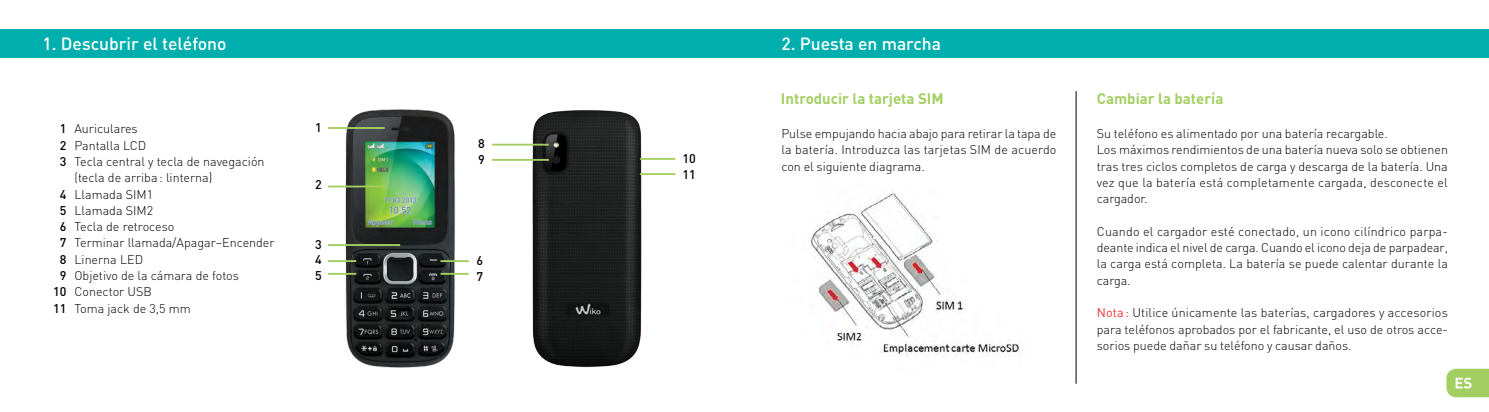
<style>
.page{position:relative;width:1489px;height:412px;background:#fff}
.page>*{position:absolute;margin:0;border:0;box-sizing:border-box;transform-origin:0 0}
.t1{font:500 17.5px "DIN";color:#fff}
.t2{font:700 15px "DIN";color:#a3cf62}
.t3{font:300 12.5px/16.2px "DIN";color:#000;text-align:justify}
.t4{font:500 12.5px/16.2px "DIN";color:#000}
.s1{font-weight:400;color:#ee3134}
</style>
<div class="page">
<div style="left:0;top:29px;width:769px;height:28px;background:#00afad"></div>
<img style="left:497px;top:110px;width:173px;height:258px">
<img style="left:336px;top:109px;width:128px;height:259px">
<hr style="left:328px;top:127px;width:56px;height:2px;background:#a3cf62">
<hr style="left:492px;top:143px;width:57px;height:2px;background:#a3cf62">
<hr style="left:640px;top:158px;width:35px;height:1px;background:#a3cf62">
<hr style="left:492px;top:159px;width:57px;height:1px;background:#a3cf62">
<hr style="left:640px;top:173px;width:35px;height:2px;background:#a3cf62">
<svg style="left:328px;top:260px;width:28px;height:1px"></svg>
<svg style="left:440px;top:260px;width:29px;height:1px"></svg>
<hr style="left:328px;top:272px;width:28px;height:2px;background:#a3cf62">
<hr style="left:440px;top:272px;width:29px;height:2px;background:#a3cf62">
<hr style="left:328px;top:244px;width:72px;height:1px;background:#a3cf62">
<hr style="left:328px;top:185px;width:56px;height:2px;background:#a3cf62">
<div style="left:723px;top:29px;width:765px;height:28px;background:#00afad"></div>
<hr style="left:1075px;top:91px;width:1px;height:292px;background:#000">
<svg style="left:1446px;top:368px;width:42px;height:28px"></svg>
<img style="left:811px;top:192px;width:210px;height:164px">
<h1 class="t1" style="left:43px;top:33px;width:185px">1. Descubrir el teléfono</h1>
<p class="t4" style="left:60px;top:120px;width:8px;text-align:justify">1<br>2<br>3</p>
<p class="t4" style="left:53px;top:185px;width:15px;text-align:center">4<br>5<br>6<br>7<br>8<br>9<br>10<br>11</p>
<p class="t3" style="left:74px;top:120px;width:202px;text-align:left">Auriculares<br>Pantalla LCD<br>Tecla central y tecla de navegación (tecla de arriba: linterna)<br>Llamada SIM1<br>Llamada SIM2<br>Tecla de retroceso<br>Terminar llamada/Apagar–Encender<br>Linerna LED<br>Objetivo de la cámara de fotos<br>Conector USB<br>Toma jack de 3,5 mm</p>
<p class="t4" style="left:315px;top:119px;width:8px">1</p>
<p class="t4" style="left:315px;top:176px;width:8px">2</p>
<p class="t4" style="left:315px;top:236px;width:8px;line-height:15.2px;text-align:justify">3<br>4<br>5</p>
<p class="t4" style="left:478px;top:135px;width:8px">8<br>9</p>
<p class="t4" style="left:476px;top:252px;width:8px;line-height:15.5px">6<br>7</p>
<p class="t4" style="left:682px;top:150px;width:15px">10<br>11</p>
<h1 class="t1" style="left:781px;top:32px;width:161px">2. Puesta en marcha</h1>
<p class="t2" style="left:780px;top:88px;width:164px">Introducir la tarjeta SIM</p>
<p class="t2" style="left:1096px;top:88px;width:128px">Cambiar la batería</p>
<p class="t3" style="left:781px;top:125px;width:276px">Pulse empujando hacia abajo para retirar la tapa de la batería. Introduzca las tarjetas SIM de acuerdo con el siguiente diagrama.</p>
<p class="t3" style="left:1096px;top:125px;width:353px;text-align:left">Su teléfono es alimentado por una batería recargable.<br>Los máximos rendimientos de una batería nueva solo se obtienen tras tres ciclos completos de carga y descarga de la batería. Una vez que la batería está completamente cargada, desconecte el cargador.</p>
<p class="t3" style="left:1096px;top:223px;width:352px">Cuando el cargador esté conectado, un icono cilíndrico parpa&shy;deante indica el nivel de carga. Cuando el icono deja de parpadear, la carga está completa. La batería se puede calentar durante la carga.</p>
<p class="t3" style="left:1096px;top:304px;width:352px"><span class="s1">Nota :</span> Utilice únicamente las baterías, cargadores y accesorios para teléfonos aprobados por el fabricante, el uso de otros acce&shy;sorios puede dañar su teléfono y causar daños.</p>
</div>
